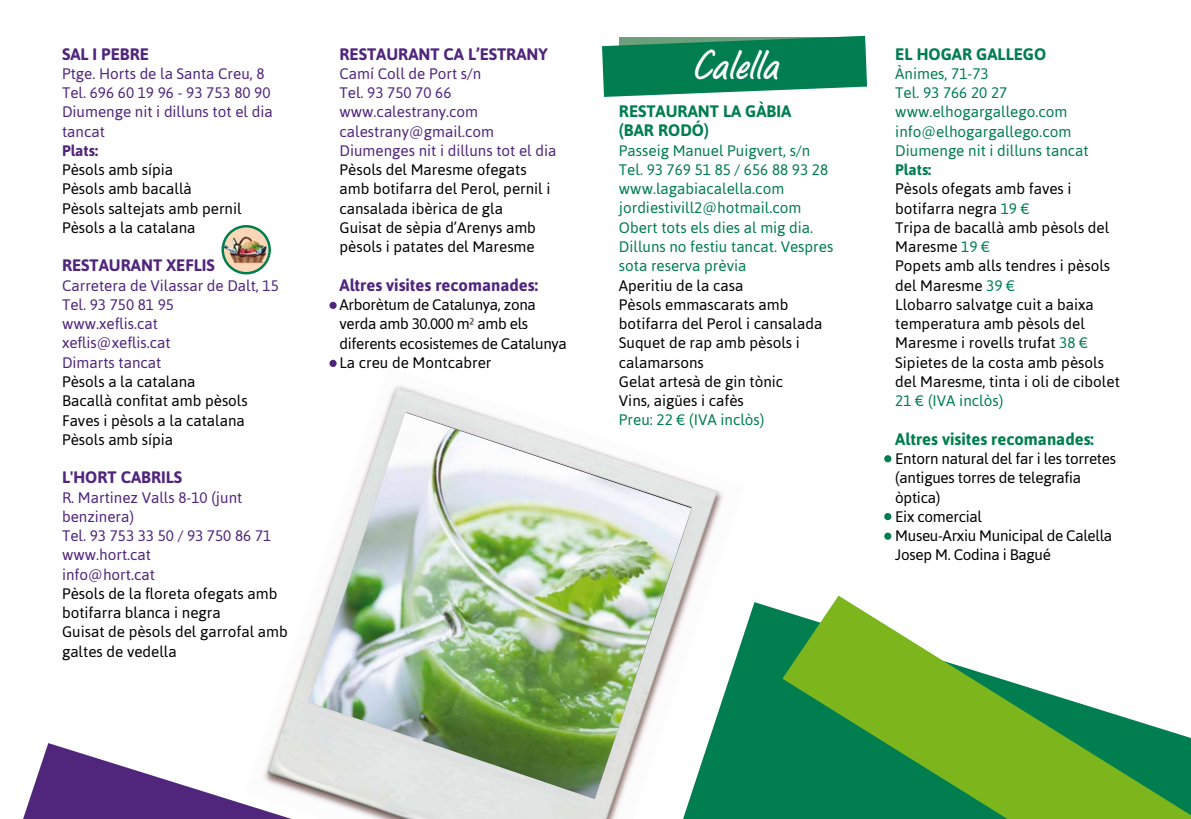
<style>
.page{position:relative;width:1191px;height:819px;background:#fff}
.page>*{position:absolute;margin:0;border:0;box-sizing:border-box;transform-origin:0 0}
.t1{font:42px "LP Bambus";color:#fff}
.t2{font:700 16.62px "Asap";color:#50267d}
.t3{font:700 16.62px/19.2px "Asap";color:#007e4f}
.t4{font:15.22px/19.2px "Asap";color:#000}
.t5{font:15.22px/19.2px "Asap";color:#50267d}
.t6{font:15.22px/19.2px "Asap";color:#007e4f}
.t7{font:15.22px/19.2px "Asap";letter-spacing:-.02em;color:#000}
.t8{font:700 15.22px "Asap";color:#50267d}
.t9{font:700 15.22px "Asap";color:#007e4f}
.s1{color:#007e4f}
</style>
<div class="page">
<div style="left:744px;top:602px;width:38px;height:217px;background:#007e4f"></div>
<svg style="left:23px;top:743px;width:222px;height:76px"></svg>
<svg style="left:782px;top:595px;width:409px;height:224px"></svg>
<svg style="left:223px;top:226px;width:47px;height:47px"></svg>
<img style="left:223px;top:235px;width:48px;height:29px">
<div style="left:221px;top:225px;width:50px;height:49px;border:2px solid #007e4f;border-radius:50%"></div>
<div style="left:329px;top:302px;width:8px;height:7px;background:#50267d;border-radius:50%"></div>
<div style="left:329px;top:360px;width:8px;height:7px;background:#50267d;border-radius:50%"></div>
<svg style="left:602px;top:36px;width:265px;height:61px;background:#238e65"></svg>
<div style="left:884px;top:455px;width:7px;height:7px;background:#007e4f;border-radius:50%"></div>
<div style="left:884px;top:513px;width:7px;height:7px;background:#007e4f;border-radius:50%"></div>
<div style="left:884px;top:532px;width:7px;height:7px;background:#007e4f;border-radius:50%"></div>
<img style="left:245px;top:386px;width:499px;height:433px">
<img style="left:308px;top:412px;width:383px;height:387px">
<p class="t2" style="left:62px;top:44px;width:88px">SAL I PEBRE</p>
<p class="t5" style="left:62px;top:64px;width:212px">Ptge. Horts de la Santa Creu, 8<br>Tel. 696 60 19 96 - 93 753 80 90<br>Diumenge nit i dilluns tot el dia tancat</p>
<p class="t8" style="left:62px;top:142px;width:38px">Plats:</p>
<p class="t4" style="left:62px;top:160px;width:181px">Pèsols amb sípia<br>Pèsols amb bacallà<br>Pèsols saltejats amb pernil<br>Pèsols a la catalana</p>
<p class="t2" style="left:62px;top:256px;width:154px">RESTAURANT XEFLIS</p>
<p class="t5" style="left:62px;top:275px;width:218px">Carretera de Vilassar de Dalt, 15<br>Tel. 93 750 81 95<br>www.xeflis.cat<br>xeflis@xeflis.cat<br>Dimarts tancat</p>
<p class="t4" style="left:62px;top:372px;width:187px">Pèsols a la catalana<br>Bacallà confitat amb pèsols<br>Faves i pèsols a la catalana<br>Pèsols amb sípia</p>
<p class="t2" style="left:62px;top:468px;width:122px">L'HORT CABRILS</p>
<p class="t5" style="left:62px;top:487px;width:211px">R. Martinez Valls 8-10 (junt benzinera)<br>Tel. 93 753 33 50 / 93 750 86 71 www.hort.cat<br>info@hort.cat</p>
<p class="t4" style="left:62px;top:583px;width:227px">Pèsols de la floreta ofegats amb botifarra blanca i negra<br>Guisat de pèsols del garrofal amb galtes de vedella</p>
<p class="t2" style="left:339px;top:44px;width:210px">RESTAURANT CA L’ESTRANY</p>
<p class="t5" style="left:339px;top:64px;width:218px">Camí Coll de Port s/n<br>Tel. 93 750 70 66 www.calestrany.com calestrany@gmail.com<br>Diumenges nit i dilluns tot el dia</p>
<p class="t4" style="left:339px;top:160px;width:212px">Pèsols del Maresme ofegats amb botifarra del Perol, pernil i cansalada ibèrica de gla<br>Guisat de sèpia d’Arenys amb pèsols i patates del Maresme</p>
<p class="t2" style="left:339px;top:275px;width:200px">Altres visites recomanades:</p>
<p class="t7" style="left:339px;top:295px;width:229px">Arborètum de Catalunya, zona verda amb 30.000 m² amb els diferents ecosistemes de Catalunya<br>La creu de Montcabrer</p>
<h1 class="t1" style="left:691px;top:40px;width:88px">Calella</h1>
<p class="t3" style="left:895px;top:44px;width:152px">EL HOGAR GALLEGO</p>
<p class="t6" style="left:895px;top:64px;width:195px">Ànimes, 71-73<br>Tel. 93 766 20 27 www.elhogargallego.com info@elhogargallego.com<br>Diumenge nit i dilluns tancat</p>
<p class="t9" style="left:895px;top:161px;width:38px">Plats:</p>
<p class="t4" style="left:895px;top:179px;width:226px">Pèsols ofegats amb faves i botifarra negra <span class="s1">19 €<br></span>Tripa de bacallà amb pèsols del<br>Maresme <span class="s1">19 €<br></span>Popets amb alls tendres i pèsols del Maresme <span class="s1">39 €<br></span>Llobarro salvatge cuit a baixa temperatura amb pèsols del<br>Maresme i rovells trufat <span class="s1">38 €<br></span>Sipietes de la costa amb pèsols del Maresme, tinta i oli de cibolet</p>
<p class="t6" style="left:895px;top:391px;width:109px">21 € (IVA inclòs)</p>
<p class="t3" style="left:895px;top:429px;width:200px">Altres visites recomanades:</p>
<p class="t7" style="left:895px;top:449px;width:222px">Entorn natural del far i les torretes (antigues torres de telegrafia òptica)<br>Eix comercial<br>Museu-Arxiu Municipal de Calella<br>Josep M. Codina i Bagué</p>
<p class="t3" style="left:619px;top:102px;width:174px">RESTAURANT LA GÀBIA (BAR RODÓ)</p>
<p class="t6" style="left:619px;top:141px;width:216px">Passeig Manuel Puigvert, s/n<br>Tel. 93 769 51 85 / 656 88 93 28 www.lagabiacalella.com jordiestivill2@hotmail.com<br>Obert tots els dies al mig dia.<br>Dilluns no festiu tancat. Vespres sota reserva prèvia</p>
<p class="t4" style="left:619px;top:275px;width:205px">Aperitiu de la casa<br>Pèsols emmascarats amb botifarra del Perol i cansalada<br>Suquet de rap amb pèsols i calamarsons<br>Gelat artesà de gin tònic<br>Vins, aigües i cafès</p>
<p class="t6" style="left:619px;top:410px;width:147px">Preu: 22 € (IVA inclòs)</p>
</div>
